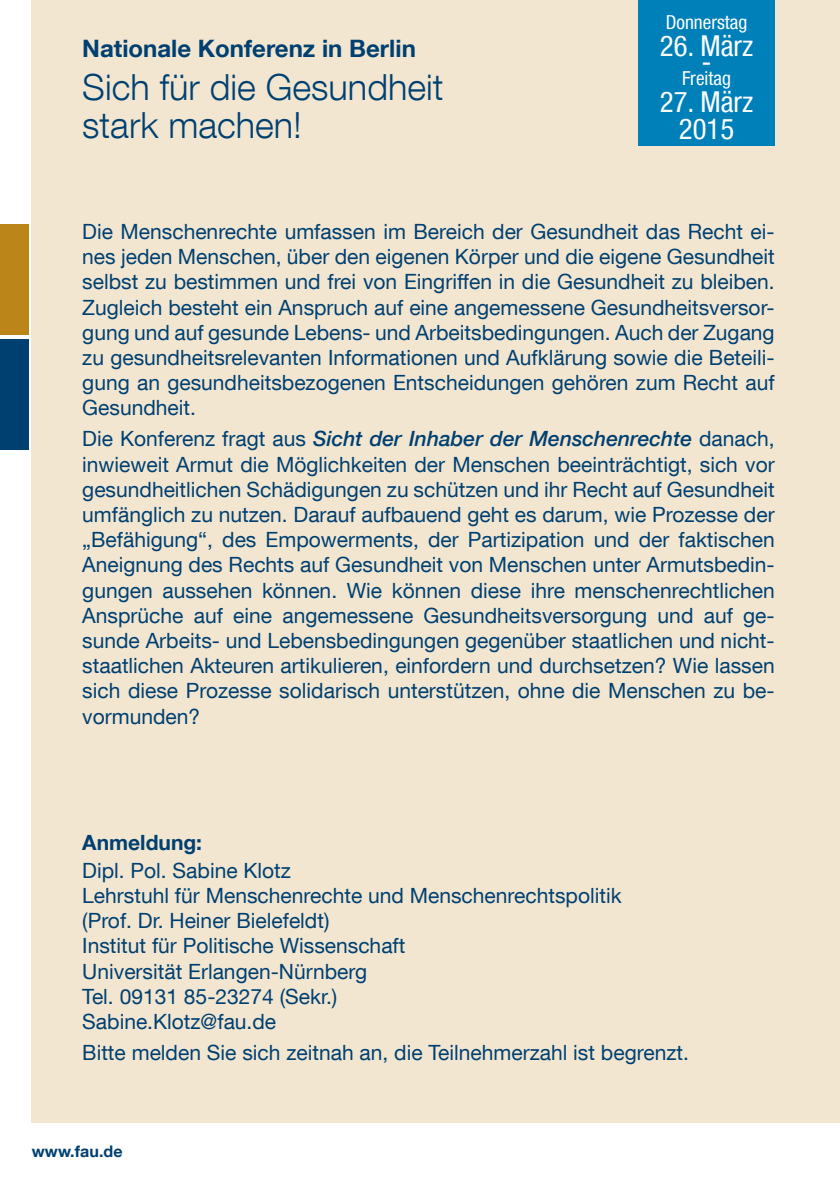
<style>
.page{position:relative;width:840px;height:1191px;background:#fff}
.page>*{position:absolute;margin:0;border:0;box-sizing:border-box;transform-origin:0 0}
.t1{font:300 36px/38px "Helvetica Neue LT Com";color:#004071}
.t2{font:condensed 28.8px/27.2px "Helvetica Neue LT Com";color:#fff;text-align:center}
.t3{font:700 24px "Helvetica Neue LT Com";color:#004071}
.t4{font:21px/25.2px "Helvetica Neue LT Com";color:#004071;text-align:justify}
.t5{font:700 21px "Helvetica Neue LT Com";color:#004071}
.t6{font:condensed 19.2px "Helvetica Neue LT Com";color:#fff}
.t7{font:700 16px "Helvetica Neue LT Com";letter-spacing:.005em;color:#004071}
.s1{font-weight:500;font-style:italic}
</style>
<div class="page">
<div style="left:0;top:337px;width:28px;height:112px;background:#004071"></div>
<div style="left:0;top:225px;width:28px;height:112px;background:#bb851a"></div>
<div style="left:32px;top:449px;width:807px;height:674px;background:#f2e6d1"></div>
<div style="left:32px;top:225px;width:807px;height:224px;background:#f2e6d1"></div>
<div style="left:32px;top:0;width:807px;height:225px;background:#f2e6d1"></div>
<hr style="left:0;top:335px;width:30px;height:3px;background:#fff">
<div style="left:638px;top:0;width:136px;height:145px;background:#0080b8"></div>
<p class="t3" style="left:82px;top:33px;width:335px">Nationale Konferenz in Berlin</p>
<h1 class="t1" style="left:82px;top:67px;width:362px">Sich für die Gesundheit stark machen!</h1>
<p class="t6" style="left:665px;top:11px;width:83px">Donnerstag</p>
<h2 class="t2" style="left:659px;top:32px;width:95px">26. März</h2>
<h2 class="t2" style="left:701px;top:48px;width:12px">-</h2>
<p class="t6" style="left:681px;top:67px;width:50px">Freitag</p>
<h2 class="t2" style="left:659px;top:88px;width:95px">27. März<br>2015</h2>
<p class="t4" style="left:82px;top:218px;width:693px">Die Menschenrechte umfassen im Bereich der Gesundheit das Recht ei&shy;nes jeden Menschen, über den eigenen Körper und die eigene Gesundheit selbst zu bestimmen und frei von Eingriffen in die Gesundheit zu bleiben.<br>Zugleich besteht ein Anspruch auf eine angemessene Gesundheitsversor&shy;gung und auf gesunde Lebens- und Arbeitsbedingungen. Auch der Zugang zu gesundheitsrelevanten Informationen und Aufklärung sowie die Beteili&shy;gung an gesundheitsbezogenen Entscheidungen gehören zum Recht auf Gesundheit.</p>
<p class="t4" style="left:82px;top:426px;width:693px">Die Konferenz fragt aus <span class="s1">Sicht der Inhaber der Menschenrechte</span> danach, inwieweit Armut die Möglichkeiten der Menschen beeinträchtigt, sich vor gesundheitlichen Schädigungen zu schützen und ihr Recht auf Gesundheit umfänglich zu nutzen. Darauf aufbauend geht es darum, wie Prozesse der „Befähigung“, des Empowerments, der Partizipation und der faktischen Aneignung des Rechts auf Gesundheit von Menschen unter Armutsbedin&shy;gungen aussehen können. Wie können diese ihre menschenrechtlichen Ansprüche auf eine angemessene Gesundheitsversorgung und auf ge&shy;sunde Arbeits- und Lebensbedingungen gegenüber staatlichen und nicht&shy;staatlichen Akteuren artikulieren, einfordern und durchsetzen? Wie lassen sich diese Prozesse solidarisch unterstützen, ohne die Menschen zu be&shy;vormunden?</p>
<p class="t5" style="left:82px;top:829px;width:121px">Anmeldung:</p>
<p class="t4" style="left:82px;top:857px;width:540px;text-align:left">Dipl. Pol. Sabine Klotz<br>Lehrstuhl für Menschenrechte und Menschenrechtspolitik (Prof. Dr. Heiner Bielefeldt)<br>Institut für Politische Wissenschaft<br>Universität Erlangen-Nürnberg<br>Tel. 09131 85-23274 (Sekr.)<br>Sabine.Klotz@fau.de</p>
<p class="t4" style="left:82px;top:1039px;width:607px">Bitte melden Sie sich zeitnah an, die Teilnehmerzahl ist begrenzt.</p>
<p class="t7" style="left:32px;top:1141px;width:92px">www.fau.de</p>
</div>
